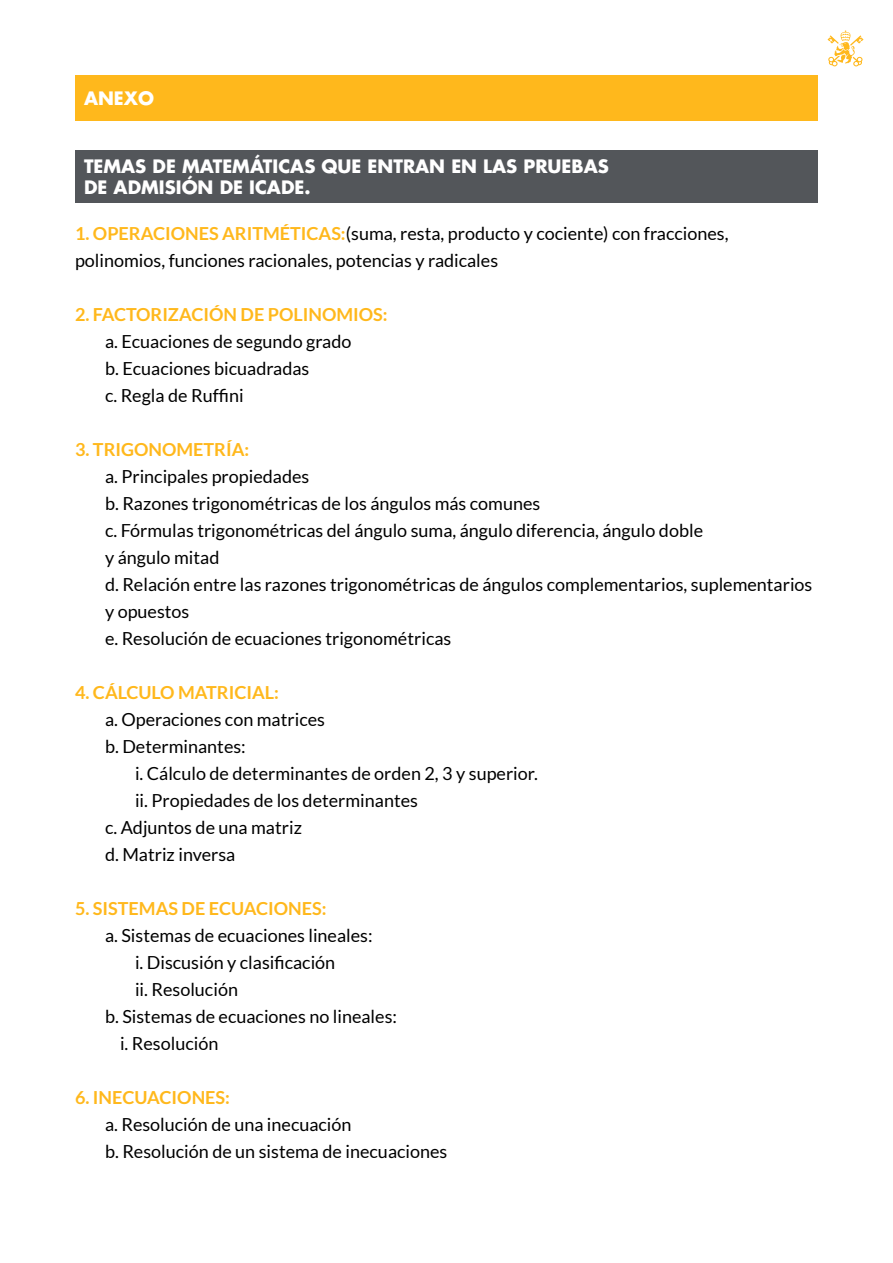
<style>
.page{position:relative;width:893px;height:1263px;background:#fff}
.page>*{position:absolute;margin:0;border:0;box-sizing:border-box;transform-origin:0 0}
.t1{font:18px/27px "Lato";color:#000}
.t2{font:700 18px "Lato";color:#ffb81c}
.t3{font:700 18px/21px "Futura Std";color:#fff}
.s1{font-weight:700;color:#ffb81c}
</style>
<div class="page">
<div style="left:75px;top:75px;width:743px;height:45px;background:#ffb81c"></div>
<svg style="left:827px;top:30px;width:36px;height:36px"></svg>
<div style="left:75px;top:150px;width:743px;height:52px;background:#53565a"></div>
<p class="t3" style="left:84px;top:87px;width:71px">ANEXO</p>
<p class="t3" style="left:84px;top:156px;width:526px">TEMAS DE MATEMÁTICAS QUE ENTRAN EN LAS PRUEBAS<br>DE ADMISIÓN DE ICADE.</p>
<p class="t1" style="left:75px;top:219px;width:655px"><span class="s1">1. OPERACIONES ARITMÉTICAS:</span>(suma, resta, producto y cociente) con fracciones, polinomios, funciones racionales, potencias y radicales</p>
<p class="t2" style="left:75px;top:304px;width:314px">2. FACTORIZACIÓN DE POLINOMIOS:</p>
<p class="t1" style="left:105px;top:327px;width:248px">a. Ecuaciones de segundo grado b. Ecuaciones bicuadradas<br>c. Regla de Ruffini</p>
<p class="t2" style="left:75px;top:439px;width:176px">3. TRIGONOMETRÍA:</p>
<p class="t1" style="left:105px;top:462px;width:709px">a. Principales propiedades<br>b. Razones trigonométricas de los ángulos más comunes<br>c. Fórmulas trigonométricas del ángulo suma, ángulo diferencia, ángulo doble<br>y ángulo mitad<br>d. Relación entre las razones trigonométricas de ángulos complementarios, suplementarios y opuestos<br>e. Resolución de ecuaciones trigonométricas</p>
<p class="t2" style="left:75px;top:682px;width:205px">4. CÁLCULO MATRICIAL:</p>
<p class="t1" style="left:105px;top:705px;width:221px">a. Operaciones con matrices b. Determinantes:</p>
<p class="t1" style="left:135px;top:759px;width:404px">i. Cálculo de determinantes de orden 2, 3 y superior.</p>
<p class="t1" style="left:135px;top:786px;width:284px">ii. Propiedades de los determinantes</p>
<p class="t1" style="left:105px;top:813px;width:198px">c. Adjuntos de una matriz</p>
<p class="t1" style="left:105px;top:840px;width:132px">d. Matriz inversa</p>
<p class="t2" style="left:75px;top:898px;width:253px">5. SISTEMAS DE ECUACIONES:</p>
<p class="t1" style="left:105px;top:921px;width:269px">a. Sistemas de ecuaciones lineales:</p>
<p class="t1" style="left:135px;top:948px;width:202px">i. Discusión y clasificación</p>
<p class="t1" style="left:135px;top:975px;width:104px">ii. Resolución</p>
<p class="t1" style="left:105px;top:1002px;width:293px">b. Sistemas de ecuaciones no lineales:</p>
<p class="t1" style="left:120px;top:1029px;width:100px">i. Resolución</p>
<p class="t2" style="left:75px;top:1087px;width:156px">6. INECUACIONES:</p>
<p class="t1" style="left:105px;top:1110px;width:344px">a. Resolución de una inecuación<br>b. Resolución de un sistema de inecuaciones</p>
</div>
